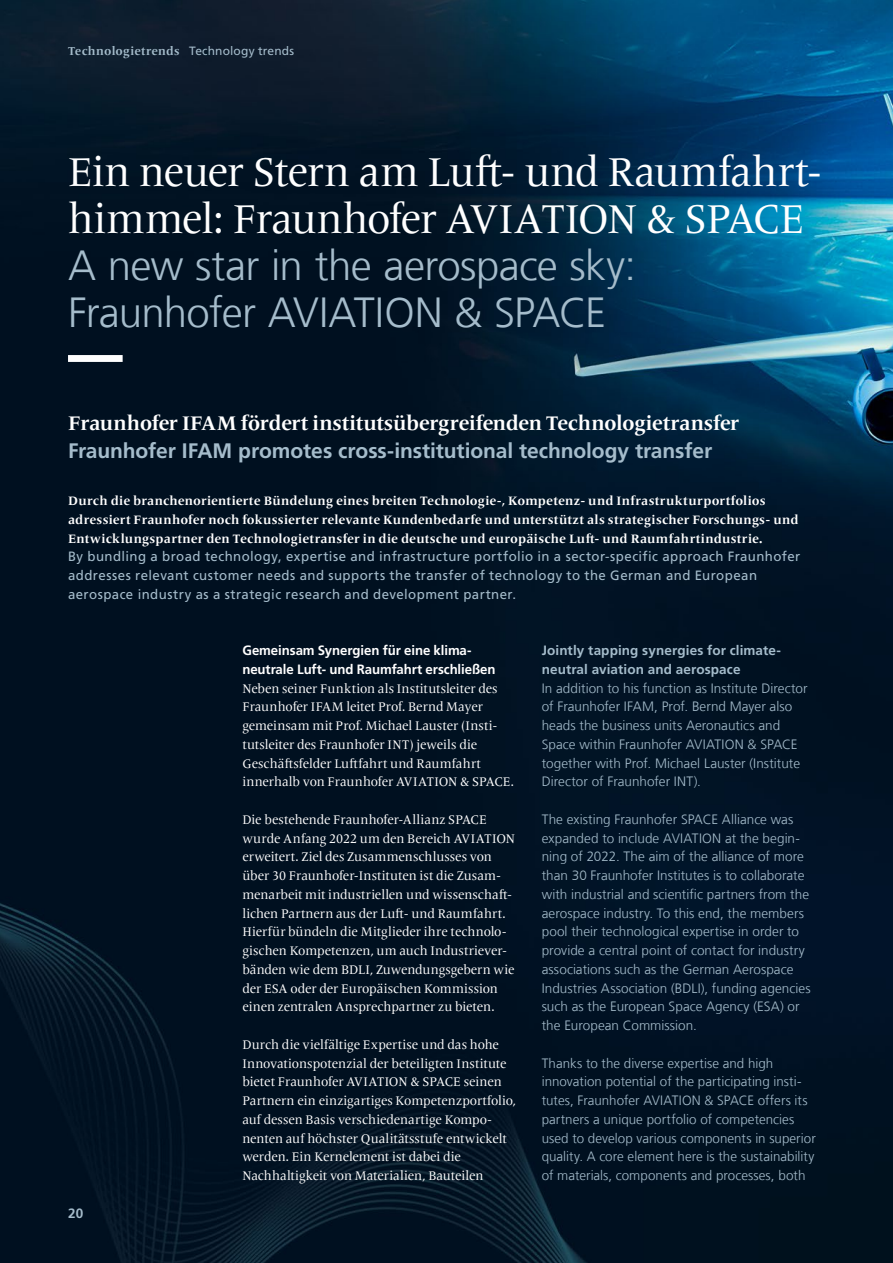
<style>
.page{position:relative;width:893px;height:1263px;background:#fff}
.page>*{position:absolute;margin:0;border:0;box-sizing:border-box;transform-origin:0 0}
.t1{font:42px/46.8px "Frutiger Serif LT Pro";letter-spacing:-.02em;color:#fff}
.t2{font:300 42px/46.8px "Frutiger LT Com";letter-spacing:-.015em;color:#a5bccb}
.t3{font:700 21px "Frutiger LT Com";letter-spacing:-.005em;color:#a5bccb}
.t4{font:700 20.55px "Frutiger Serif LT Pro";letter-spacing:-.02em;color:#fff}
.t5{font:300 13.5px/18.8px "Frutiger LT Com";letter-spacing:.005em;color:#a5bccb}
.t6{font:13.5px/18.8px "Frutiger LT Com";letter-spacing:.035em;color:#a5bccb}
.t7{font:700 13.5px/18.8px "Frutiger LT Com";letter-spacing:-.005em;color:#fff}
.t8{font:700 13.5px/18.8px "Frutiger LT Com";letter-spacing:.01em;color:#a5bccb}
.t9{font:13.05px/18.8px "Frutiger Serif LT Pro";letter-spacing:-.005em;color:#fff}
.t10{font:700 12.75px/18.8px "Frutiger Serif LT Pro";letter-spacing:.015em;color:#fff}
.t11{font:700 12px "Frutiger Serif LT Pro";letter-spacing:.02em;color:#a5bccb}
.s1{font-family:"Frutiger LT Com";font-weight:400}
</style>
<div class="page">
<img style="left:0;top:0;width:893px;height:1263px">
<svg style="left:68px;top:355px;width:825px;height:7px;background:#2b4c60"></svg>
<p class="t11" style="left:68px;top:44px;width:228px">Technologietrends <span class="s1">Technology trends</span></p>
<h1 class="t1" style="left:68px;top:149px;width:756px">Ein neuer Stern am Luft- und Raumfahrt&shy;himmel: Fraunhofer AVIATION &amp; SPACE</h1>
<h1 class="t2" style="left:68px;top:242px;width:570px">A new star in the aerospace sky:<br>Fraunhofer AVIATION &amp; SPACE</h1>
<h3 class="t4" style="left:68px;top:411px;width:673px">Fraunhofer IFAM fördert institutsübergreifenden Technologietransfer</h3>
<h2 class="t3" style="left:68px;top:438px;width:646px">Fraunhofer IFAM promotes cross-institutional technology transfer</h2>
<p class="t10" style="left:68px;top:492px;width:732px">Durch die branchenorientierte Bündelung eines breiten Technologie-, Kompetenz- und Infrastrukturportfolios adressiert Fraunhofer noch fokussierter relevante Kundenbedarfe und unterstützt als strategischer Forschungs- und<br>Entwicklungspartner den Technologietransfer in die deutsche und europäische Luft- und Raumfahrtindustrie.</p>
<p class="t6" style="left:68px;top:547px;width:734px">By bundling a broad technology, expertise and infrastructure portfolio in a sector-specific approach Fraunhofer addresses relevant customer needs and supports the transfer of technology to the German and European aerospace industry as a strategic research and development partner.</p>
<p class="t8" style="left:68px;top:1203px;width:17px">20</p>
<p class="t7" style="left:242px;top:641px;width:255px">Gemeinsam Synergien für eine klima&shy;neutrale Luft- und Raumfahrt erschließen</p>
<p class="t9" style="left:242px;top:679px;width:273px">Neben seiner Funktion als Institutsleiter des Fraunhofer IFAM leitet Prof. Bernd Mayer gemeinsam mit Prof. Michael Lauster (Insti&shy;tutsleiter des Fraunhofer INT) jeweils die Geschäftsfelder Luftfahrt und Raumfahrt innerhalb von Fraunhofer AVIATION &amp; SPACE.</p>
<p class="t9" style="left:242px;top:810px;width:274px">Die bestehende Fraunhofer-Allianz SPACE wurde Anfang 2022 um den Bereich AVIATION erweitert. Ziel des Zusammenschlusses von über 30 Fraunhofer-Instituten ist die Zusam&shy;menarbeit mit industriellen und wissenschaft&shy;lichen Partnern aus der Luft- und Raumfahrt.<br>Hierfür bündeln die Mitglieder ihre technolo&shy;gischen Kompetenzen, um auch Industriever&shy;bänden wie dem BDLI, Zuwendungsgebern wie der ESA oder der Europäischen Kommission einen zentralen Ansprechpartner zu bieten.</p>
<p class="t9" style="left:242px;top:1035px;width:275px">Durch die vielfältige Expertise und das hohe Innovationspotenzial der beteiligten Institute bietet Fraunhofer AVIATION &amp; SPACE seinen Partnern ein einzigartiges Kompetenzportfolio, auf dessen Basis verschiedenartige Kompo&shy;nenten auf höchster Qualitätsstufe entwickelt werden. Ein Kernelement ist dabei die Nachhaltigkeit von Materialien, Bauteilen</p>
<p class="t8" style="left:542px;top:641px;width:241px">Jointly tapping synergies for climate&shy;neutral aviation and aerospace</p>
<p class="t5" style="left:542px;top:678px;width:267px">In addition to his function as Institute Director of Fraunhofer IFAM, Prof. Bernd Mayer also heads the business units Aeronautics and Space within Fraunhofer AVIATION &amp; SPACE together with Prof. Michael Lauster (Institute Director of Fraunhofer INT).</p>
<p class="t5" style="left:542px;top:810px;width:270px">The existing Fraunhofer SPACE Alliance was expanded to include AVIATION at the begin&shy;ning of 2022. The aim of the alliance of more than 30 Fraunhofer Institutes is to collaborate with industrial and scientific partners from the aerospace industry. To this end, the members pool their technological expertise in order to provide a central point of contact for industry associations such as the German Aerospace Industries Association (BDLI), funding agencies such as the European Space Agency (ESA) or the European Commission.</p>
<p class="t5" style="left:542px;top:1053px;width:276px">Thanks to the diverse expertise and high innovation potential of the participating insti&shy;tutes, Fraunhofer AVIATION &amp; SPACE offers its partners a unique portfolio of competencies used to develop various components in superior quality. A core element here is the sustainability of materials, components and processes, both</p>
</div>
